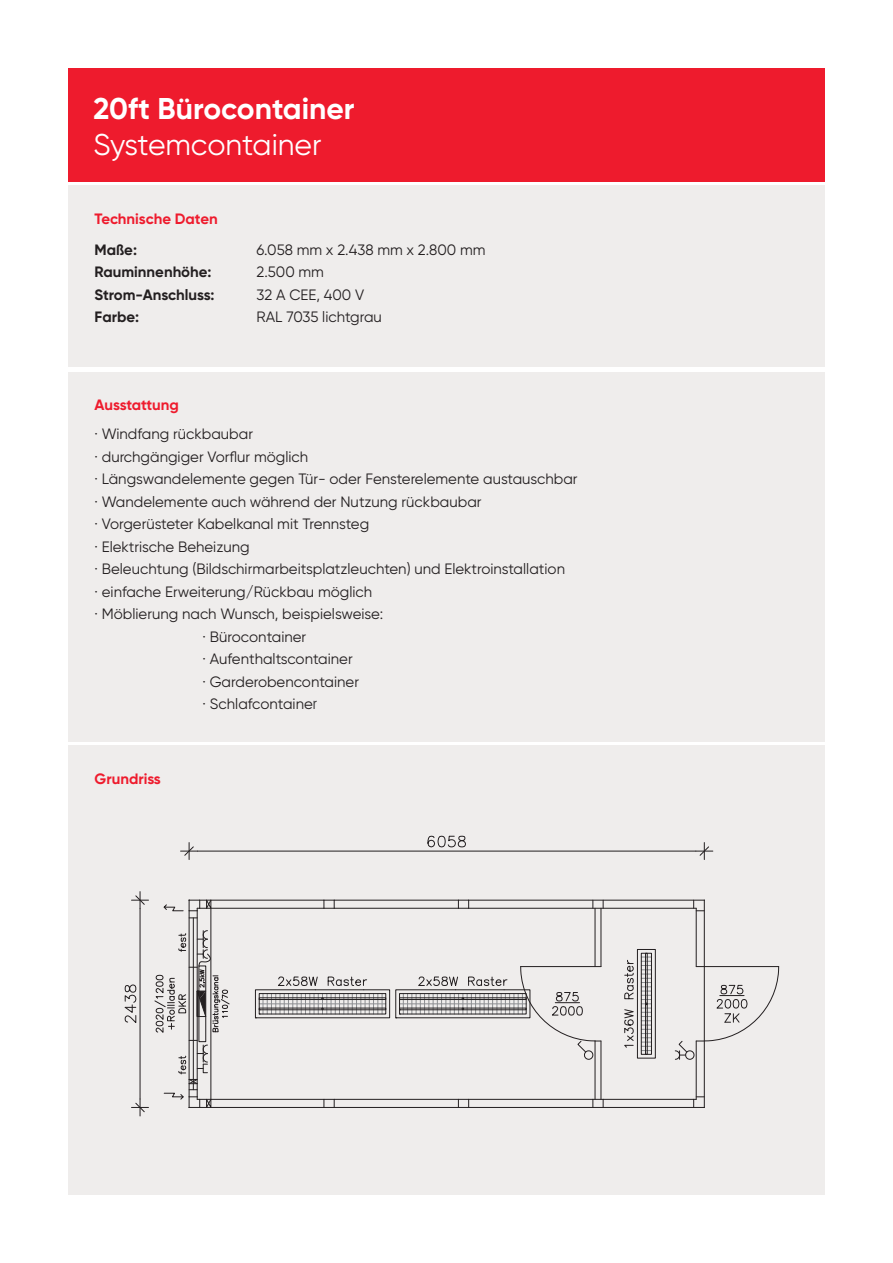
<style>
.page{position:relative;width:893px;height:1263px;background:#fff}
.page>*{position:absolute;margin:0;border:0;box-sizing:border-box;transform-origin:0 0}
.t1{font:700 30px "Gilroy";color:#fff}
.t2{font:30px "Gilroy";color:#fff}
.t3{font:15px "Gilroy";color:#231f20}
.t4{font:700 15px "Gilroy";color:#231f20}
.t5{font:700 15px "Gilroy";color:#ee1b2d}
.s1{font-family:"Antenna Cond";font-weight:300;color:#3e3e3f}
</style>
<div class="page">
<div style="left:68px;top:68px;width:757px;height:113px;background:#ee1b2d"></div>
<div style="left:68px;top:745px;width:757px;height:450px;background:#efedec"></div>
<div style="left:68px;top:185px;width:757px;height:182px;background:#efedec"></div>
<div style="left:68px;top:372px;width:757px;height:369px;background:#efedec"></div>
<svg style="left:124px;top:835px;width:656px;height:282px"></svg>
<h1 class="t1" style="left:94px;top:89px;width:262px">20ft Bürocontainer</h1>
<h1 class="t2" style="left:94px;top:126px;width:230px">Systemcontainer</h1>
<p class="t5" style="left:95px;top:209px;width:125px">Technische Daten</p>
<p class="t4" style="left:95px;top:240px;width:44px">Maße:</p>
<p class="t3" style="left:257px;top:240px;width:230px">6.058 mm x 2.438 mm x 2.800 mm</p>
<p class="t4" style="left:95px;top:263px;width:119px">Rauminnenhöhe:</p>
<p class="t3" style="left:257px;top:263px;width:69px">2.500 mm</p>
<p class="t4" style="left:95px;top:285px;width:121px">Strom-Anschluss:</p>
<p class="t3" style="left:257px;top:285px;width:109px">32 A CEE, 400 V</p>
<p class="t4" style="left:95px;top:308px;width:46px">Farbe:</p>
<p class="t3" style="left:257px;top:308px;width:127px">RAL 7035 lichtgrau</p>
<p class="t5" style="left:95px;top:395px;width:86px">Ausstattung</p>
<p class="t3" style="left:95px;top:425px;width:160px">· Windfang rückbaubar</p>
<p class="t3" style="left:95px;top:447px;width:215px">· durchgängiger Vorflur möglich</p>
<p class="t3" style="left:95px;top:470px;width:485px">· Längswandelemente gegen Tür- oder Fensterelemente austauschbar</p>
<p class="t3" style="left:95px;top:492px;width:388px">· Wandelemente auch während der Nutzung rückbaubar</p>
<p class="t3" style="left:95px;top:515px;width:276px">· Vorgerüsteter Kabelkanal mit Trennsteg</p>
<p class="t3" style="left:95px;top:537px;width:157px">· Elektrische Beheizung</p>
<p class="t3" style="left:95px;top:560px;width:472px">· Beleuchtung (Bildschirmarbeitsplatzleuchten) und Elektroinstallation</p>
<p class="t3" style="left:95px;top:582px;width:279px">· einfache Erweiterung/Rückbau möglich</p>
<p class="t3" style="left:95px;top:605px;width:290px">· Möblierung nach Wunsch, beispielsweise:</p>
<p class="t3" style="left:203px;top:627px;width:105px">· Bürocontainer</p>
<p class="t3" style="left:203px;top:650px;width:152px">· Aufenthaltscontainer</p>
<p class="t3" style="left:203px;top:672px;width:158px">· Garderobencontainer</p>
<p class="t3" style="left:203px;top:695px;width:116px">· Schlafcontaine<span class="s1">r</span></p>
<p class="t5" style="left:95px;top:769px;width:68px">Grundriss</p>
</div>
